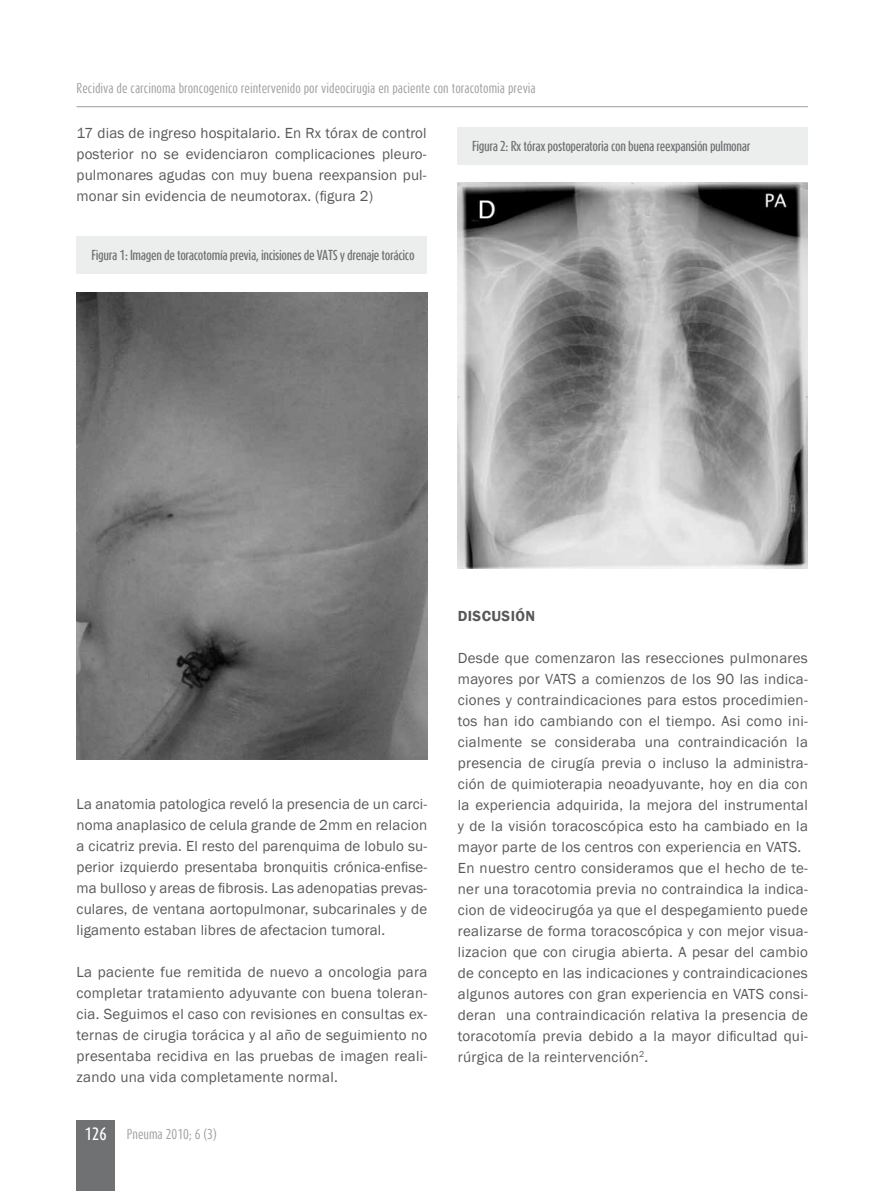
<style>
.page{position:relative;width:893px;height:1191px;background:#fff}
.page>*{position:absolute;margin:0;border:0;box-sizing:border-box;transform-origin:0 0}
.t1{font:15px/21px "Franklin Gothic";letter-spacing:.02em;color:#58585a;text-align:justify}
.t2{font:600 15px "Franklin Gothic";color:#58585a}
.t3{font:500 15px "Dax Compact";color:#fff}
.t4{font:500 12px "Dax Compact";letter-spacing:-.03em;color:#707172}
.t5{font:12px "Dax Compact";color:#9c9e9f}
</style>
<div class="page">
<hr style="left:77px;top:106px;width:731px;height:1px;background:#9c9e9f">
<div style="left:77px;top:1120px;width:38px;height:71px;background:#707172"></div>
<div style="left:77px;top:237px;width:350px;height:37px;background:#eceded"></div>
<div style="left:457px;top:128px;width:351px;height:37px;background:#eceded"></div>
<img style="left:77px;top:292px;width:350px;height:468px">
<img style="left:457px;top:183px;width:351px;height:385px">
<p class="t5" style="left:77px;top:80px;width:461px">Recidiva de carcinoma broncogenico reintervenido por videocirugia en paciente con toracotomia previa</p>
<p class="t1" style="left:77px;top:123px;width:352px">17 dias de ingreso hospitalario. En Rx tórax de control posterior no se evidenciaron complicaciones pleuro&shy;pulmonares agudas con muy buena reexpansion pul&shy;monar sin evidencia de neumotorax. (figura 2)</p>
<p class="t4" style="left:92px;top:248px;width:325px">Figura 1: Imagen de toracotomía previa, incisiones de VATS y drenaje torácico</p>
<p class="t4" style="left:472px;top:138px;width:280px">Figura 2: Rx tórax postoperatoria con buena reexpansión pulmonar</p>
<p class="t1" style="left:77px;top:793px;width:352px">La anatomia patologica reveló la presencia de un carci&shy;noma anaplasico de celula grande de 2mm en relacion a cicatriz previa. El resto del parenquima de lobulo su&shy;perior izquierdo presentaba bronquitis crónica-enfise&shy;ma bulloso y areas de fibrosis. Las adenopatias prevas&shy;culares, de ventana aortopulmonar, subcarinales y de ligamento estaban libres de afectacion tumoral.</p>
<p class="t1" style="left:77px;top:961px;width:352px">La paciente fue remitida de nuevo a oncologia para completar tratamiento adyuvante con buena toleran&shy;cia. Seguimos el caso con revisiones en consultas ex&shy;ternas de cirugia torácica y al año de seguimiento no presentaba recidiva en las pruebas de imagen reali&shy;zando una vida completamente normal.</p>
<p class="t3" style="left:85px;top:1123px;width:23px">126</p>
<p class="t5" style="left:127px;top:1126px;width:91px">Pneuma 2010; 6 (3)</p>
<p class="t2" style="left:458px;top:606px;width:9px">DISCUSI</p>
<p class="t2" style="left:515px;top:606px;width:19px">ÓN</p>
<p class="t1" style="left:458px;top:647px;width:352px;text-align:left">Desde que comenzaron las resecciones pulmonares mayores por VATS a comienzos de los 90 las indica&shy;ciones y contraindicaciones para estos procedimien&shy;tos han ido cambiando con el tiempo. Asi como ini&shy;cialmente se consideraba una contraindicación la presencia de cirugía previa o incluso la administra&shy;ción de quimioterapia neoadyuvante, hoy en dia con la experiencia adquirida, la mejora del instrumental y de la visión toracoscópica esto ha cambiado en la mayor parte de los centros con experiencia en VATS.<br>En nuestro centro consideramos que el hecho de te&shy;ner una toracotomia previa no contraindica la indica&shy;cion de videocirugóa ya que el despegamiento puede realizarse de forma toracoscópica y con mejor visua&shy;lizacion que con cirugia abierta. A pesar del cambio de concepto en las indicaciones y contraindicaciones algunos autores con gran experiencia en VATS consi&shy;deran una contraindicación relativa la presencia de toracotomía previa debido a la mayor dificultad qui&shy;rúrgica de la reintervención<sup>2</sup>.</p>
</div>
